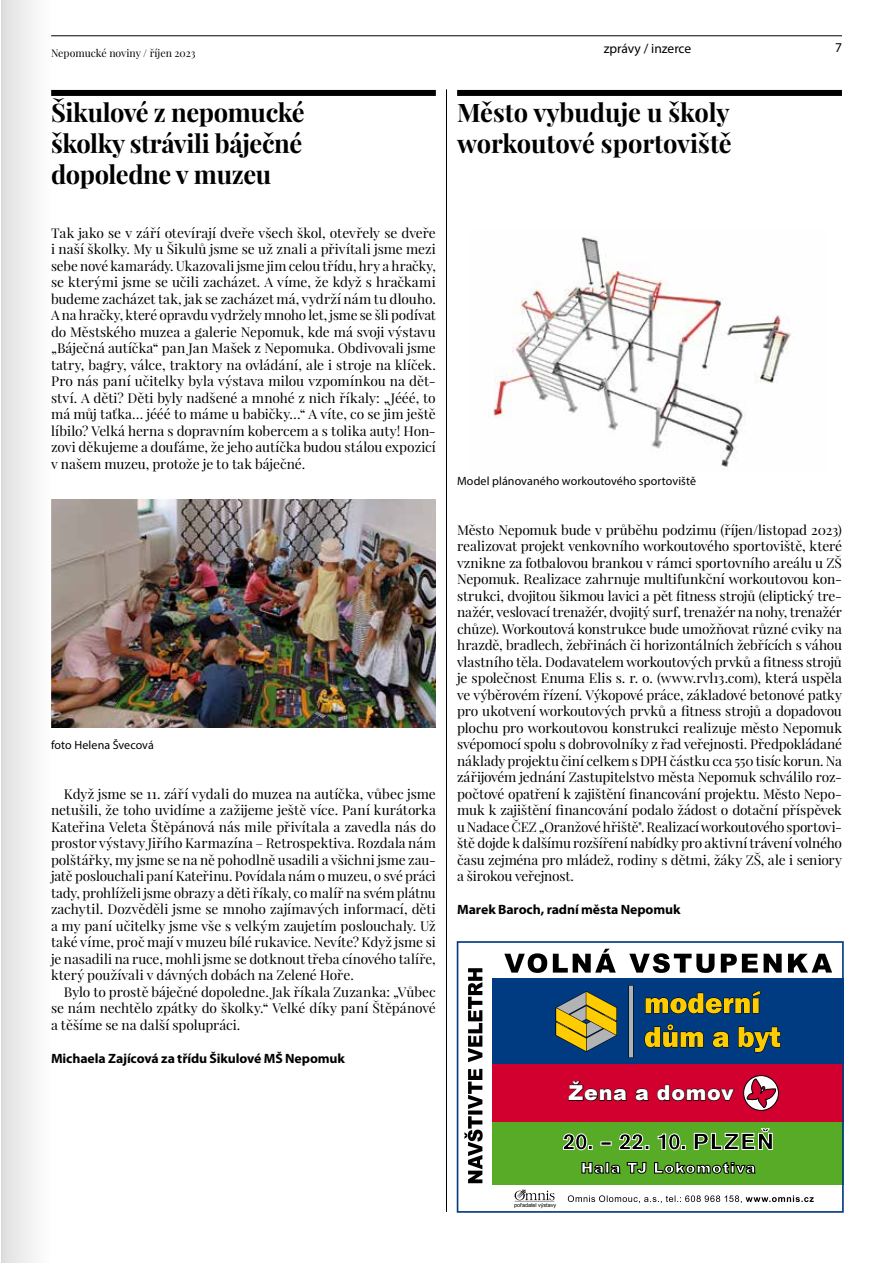
<style>
.page{position:relative;width:893px;height:1263px;background:#fff}
.page>*{position:absolute;margin:0;border:0;box-sizing:border-box;transform-origin:0 0}
.t1{font:700 25.5px/30.6px "Playfair Display";letter-spacing:-.015em;color:#000}
.t2{font:900 20.55px "Arial";letter-spacing:.035em;color:#fff}
.t3{font:13.5px/16.5px "Playfair Display";letter-spacing:-.005em;color:#000;text-align:justify}
.t4{font:700 13.5px "Myriad Pro";letter-spacing:-.005em;color:#000}
.t5{font:13.5px "Myriad Pro";color:#000}
.t6{font:12px "Myriad Pro";letter-spacing:.01em;color:#000}
.t7{font:10.5px "Playfair Display";color:#000}
.t8{font:5.55px "Arial";letter-spacing:-.01em;color:#000}
</style>
<div class="page">
<hr style="left:51px;top:35px;width:791px;height:1px;background:#000">
<hr style="left:446px;top:90px;width:1px;height:1121px;background:#000">
<div style="left:457px;top:90px;width:385px;height:6px;background:#000"></div>
<div style="left:493px;top:978px;width:351px;height:86px;background:#003a80"></div>
<div style="left:493px;top:1064px;width:351px;height:58px;background:#d2002e"></div>
<div style="left:493px;top:1122px;width:351px;height:62px;background:#57ab27"></div>
<div style="left:457px;top:941px;width:387px;height:272px;border:2px solid #003a80"></div>
<svg style="left:581px;top:1161px;width:175px;height:13px"></svg>
<svg style="left:694px;top:1128px;width:79px;height:22px"></svg>
<svg style="left:563px;top:1133px;width:123px;height:17px"></svg>
<svg style="left:556px;top:985px;width:225px;height:73px"></svg>
<svg style="left:464px;top:968px;width:19px;height:215px"></svg>
<svg style="left:515px;top:1190px;width:40px;height:12px"></svg>
<svg style="left:568px;top:1081px;width:59px;height:20px"></svg>
<svg style="left:635px;top:1088px;width:14px;height:13px"></svg>
<svg style="left:657px;top:1084px;width:78px;height:17px"></svg>
<svg style="left:743px;top:1075px;width:36px;height:36px"></svg>
<svg style="left:504px;top:949px;width:328px;height:24px"></svg>
<svg style="left:568px;top:1195px;width:246px;height:8px"></svg>
<img style="left:493px;top:237px;width:298px;height:233px">
<div style="left:51px;top:90px;width:385px;height:6px;background:#000"></div>
<img style="left:51px;top:499px;width:385px;height:228px">
<div style="left:1px;top:0;width:50px;height:1263px;background:linear-gradient(to right,#dfdfe0,#fefefe)"></div>
<p class="t7" style="left:51px;top:46px;width:146px">Nepomucké noviny / říjen 2023</p>
<h1 class="t1" style="left:51px;top:97px;width:255px;text-align:justify">Šikulové z nepomucké školky strávili báječné dopoledne v muzeu</h1>
<p class="t3" style="left:51px;top:224px;width:386px">Tak jako se v září otevírají dveře všech škol, otevřely se dveře i naší školky. My u Šikulů jsme se už znali a přivítali jsme mezi sebe nové kamarády. Ukazovali jsme jim celou třídu, hry a hračky, se kterými jsme se učili zacházet. A víme, že když s hračkami budeme zacházet tak, jak se zacházet má, vydrží nám tu dlouho.<br>A na hračky, které opravdu vydržely mnoho let, jsme se šli podívat do Městského muzea a galerie Nepomuk, kde má svoji výstavu „Báječná autíčka“ pan Jan Mašek z Nepomuka. Obdivovali jsme tatry, bagry, válce, traktory na ovládání, ale i stroje na klíček.<br>Pro nás paní učitelky byla výstava milou vzpomínkou na dět&shy;ství. A děti? Děti byly nadšené a mnohé z nich říkaly: „Jééé, to má můj taťka… jééé to máme u babičky…“ A víte, co se jim ještě líbilo? Velká herna s dopravním kobercem a s tolika auty! Hon&shy;zovi děkujeme a doufáme, že jeho autíčka budou stálou expozicí v našem muzeu, protože je to tak báječné.</p>
<p class="t6" style="left:51px;top:738px;width:104px">foto Helena Švecová</p>
<p class="t3" style="left:51px;top:785px;width:386px;text-indent:13px">Když jsme se 11. září vydali do muzea na autíčka, vůbec jsme netušili, že toho uvidíme a zažijeme ještě více. Paní kurátorka Kateřina Veleta Štěpánová nás mile přivítala a zavedla nás do prostor výstavy Jiřího Karmazína – Retrospektiva. Rozdala nám polštářky, my jsme se na ně pohodlně usadili a všichni jsme zau&shy;jatě poslouchali paní Kateřinu. Povídala nám o muzeu, o své práci tady, prohlíželi jsme obrazy a děti říkaly, co malíř na svém plátnu zachytil. Dozvěděli jsme se mnoho zajímavých informací, děti a my paní učitelky jsme vše s velkým zaujetím poslouchaly. Už také víme, proč mají v muzeu bílé rukavice. Nevíte? Když jsme si je nasadili na ruce, mohli jsme se dotknout třeba cínového talíře, který používali v dávných dobách na Zelené Hoře.</p>
<p class="t3" style="left:51px;top:983px;width:386px;text-indent:13px">Bylo to prostě báječné dopoledne. Jak říkala Zuzanka: „Vůbec se nám nechtělo zpátky do školky.“ Velké díky paní Štěpánové a těšíme se na další spolupráci.</p>
<p class="t4" style="left:51px;top:1049px;width:295px">Michaela Zajícová za třídu Šikulové MŠ Nepomuk</p>
<p class="t5" style="left:604px;top:40px;width:89px">zprávy / inzerce</p>
<p class="t5" style="left:835px;top:39px;width:8px">7</p>
<h1 class="t1" style="left:457px;top:97px;width:276px">Město vybuduje u školy workoutové sportoviště</h1>
<p class="t6" style="left:457px;top:474px;width:240px">Model plánovaného workoutového sportoviště</p>
<p class="t3" style="left:457px;top:521px;width:386px">Město Nepomuk bude v průběhu podzimu (říjen/listopad 2023) realizovat projekt venkovního workoutového sportoviště, které vznikne za fotbalovou brankou v rámci sportovního areálu u ZŠ Nepomuk. Realizace zahrnuje multifunkční workoutovou kon&shy;strukci, dvojitou šikmou lavici a pět fitness strojů (eliptický tre&shy;nažér, veslovací trenažér, dvojitý surf, trenažér na nohy, trenažér chůze). Workoutová konstrukce bude umožňovat různé cviky na hrazdě, bradlech, žebřinách či horizontálních žebřících s váhou vlastního těla. Dodavatelem workoutových prvků a fitness strojů je společnost Enuma Elis s. r. o. (www.rvl13.com), která uspěla ve výběrovém řízení. Výkopové práce, základové betonové patky pro ukotvení workoutových prvků a fitness strojů a dopadovou plochu pro workoutovou konstrukci realizuje město Nepomuk svépomocí spolu s dobrovolníky z řad veřejnosti. Předpokládané náklady projektu činí celkem s DPH částku cca 550 tisíc korun. Na zářijovém jednání Zastupitelstvo města Nepomuk schválilo roz&shy;počtové opatření k zajištění financování projektu. Město Nepo&shy;muk k zajištění financování podalo žádost o dotační příspěvek u Nadace ČEZ „Oranžové hřiště". Realizací workoutového sportovi&shy;ště dojde k dalšímu rozšíření nabídky pro aktivní trávení volného času zejména pro mládež, rodiny s dětmi, žáky ZŠ, ale i seniory a širokou veřejnost.</p>
<p class="t4" style="left:457px;top:901px;width:225px">Marek Baroch, radní města Nepomuk</p>
<h2 class="t2" style="left:569px;top:1080px;width:166px">Žena a domov</h2>
<p class="t8" style="left:514px;top:1201px;width:44px">pořadatel výstavy</p>
</div>
